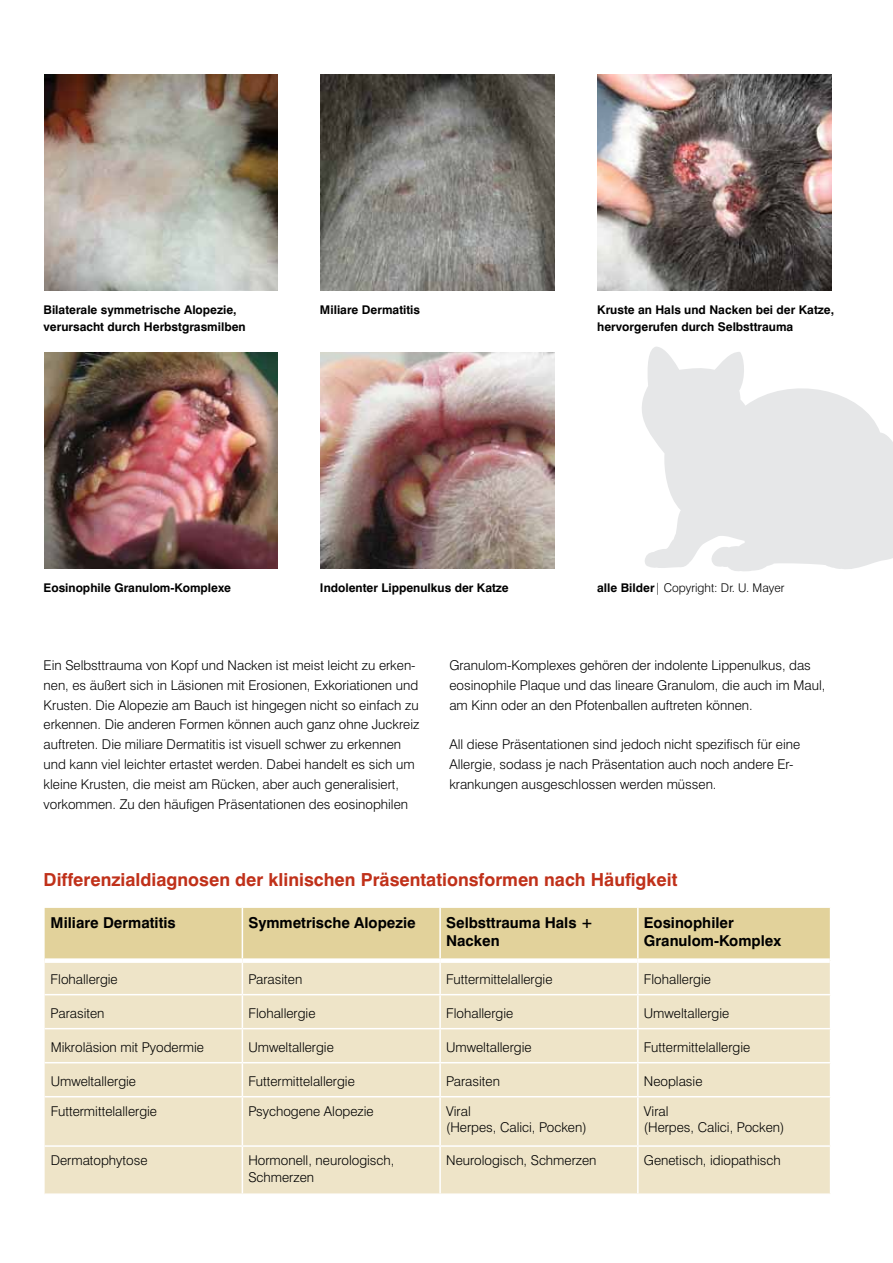
<style>
.page{position:relative;width:893px;height:1263px;background:#fff}
.page>*{position:absolute;margin:0;border:0;box-sizing:border-box;transform-origin:0 0}
.t1{font:700 18px "Swiss 721 BT";color:#c0311a}
.t2{font:700 15px/18px "Swiss 721 BT";color:#000}
.t3{font:300 13.5px/19.8px "Swiss 721 BT";color:#000}
.t4{font:700 12px/16.5px "Swiss 721 BT";color:#000}
.t5{font:300 12px "Swiss 721 BT";color:#000}
.s1{font-weight:700}
</style>
<div class="page">
<div style="left:45px;top:908px;width:785px;height:50px;background:#e2d29b"></div>
<div style="left:45px;top:963px;width:785px;height:230px;background:#eee4c8"></div>
<hr style="left:45px;top:994px;width:197px;height:1px;background:#fff">
<hr style="left:242px;top:994px;width:198px;height:1px;background:#fff">
<hr style="left:440px;top:994px;width:198px;height:1px;background:#fff">
<hr style="left:638px;top:994px;width:193px;height:1px;background:#fff">
<hr style="left:45px;top:1028px;width:197px;height:1px;background:#fff">
<hr style="left:242px;top:1028px;width:198px;height:1px;background:#fff">
<hr style="left:440px;top:1028px;width:198px;height:1px;background:#fff">
<hr style="left:638px;top:1028px;width:193px;height:1px;background:#fff">
<hr style="left:45px;top:1062px;width:197px;height:1px;background:#fff">
<hr style="left:242px;top:1062px;width:198px;height:1px;background:#fff">
<hr style="left:440px;top:1062px;width:198px;height:1px;background:#fff">
<hr style="left:638px;top:1062px;width:193px;height:1px;background:#fff">
<hr style="left:45px;top:1096px;width:197px;height:1px;background:#fff">
<hr style="left:242px;top:1096px;width:198px;height:1px;background:#fff">
<hr style="left:440px;top:1096px;width:198px;height:1px;background:#fff">
<hr style="left:638px;top:1096px;width:193px;height:1px;background:#fff">
<hr style="left:45px;top:1145px;width:197px;height:2px;background:#fff">
<hr style="left:242px;top:1145px;width:198px;height:2px;background:#fff">
<hr style="left:440px;top:1145px;width:198px;height:2px;background:#fff">
<hr style="left:638px;top:1145px;width:193px;height:2px;background:#fff">
<hr style="left:242px;top:908px;width:1px;height:50px;background:#fff">
<hr style="left:439px;top:908px;width:2px;height:50px;background:#fff">
<hr style="left:637px;top:908px;width:2px;height:50px;background:#fff">
<hr style="left:242px;top:963px;width:1px;height:31px;background:#fff">
<hr style="left:439px;top:963px;width:2px;height:31px;background:#fff">
<hr style="left:637px;top:963px;width:2px;height:31px;background:#fff">
<hr style="left:242px;top:995px;width:1px;height:33px;background:#fff">
<hr style="left:439px;top:995px;width:2px;height:33px;background:#fff">
<hr style="left:637px;top:995px;width:2px;height:33px;background:#fff">
<hr style="left:242px;top:1029px;width:1px;height:33px;background:#fff">
<hr style="left:439px;top:1029px;width:2px;height:33px;background:#fff">
<hr style="left:637px;top:1029px;width:2px;height:33px;background:#fff">
<hr style="left:242px;top:1063px;width:1px;height:33px;background:#fff">
<hr style="left:439px;top:1063px;width:2px;height:33px;background:#fff">
<hr style="left:637px;top:1063px;width:2px;height:33px;background:#fff">
<hr style="left:242px;top:1097px;width:1px;height:48px;background:#fff">
<hr style="left:439px;top:1097px;width:2px;height:48px;background:#fff">
<hr style="left:637px;top:1097px;width:2px;height:48px;background:#fff">
<hr style="left:242px;top:1147px;width:1px;height:46px;background:#fff">
<hr style="left:439px;top:1147px;width:2px;height:46px;background:#fff">
<hr style="left:637px;top:1147px;width:2px;height:46px;background:#fff">
<img style="left:44px;top:74px;width:234px;height:216px">
<img style="left:320px;top:74px;width:234px;height:216px">
<img style="left:597px;top:74px;width:234px;height:216px">
<img style="left:44px;top:352px;width:234px;height:216px">
<img style="left:320px;top:352px;width:234px;height:216px">
<svg style="left:642px;top:347px;width:250px;height:224px;fill:#e6e7e8"></svg>
<p class="t4" style="left:44px;top:302px;width:204px">Bilaterale symmetrische Alopezie, verursacht durch Herbstgrasmilben</p>
<p class="t4" style="left:320px;top:301px;width:102px">Miliare Dermatitis</p>
<p class="t4" style="left:597px;top:301px;width:238px">Kruste an Hals und Nacken bei der Katze, hervorgerufen durch Selbsttrauma</p>
<p class="t4" style="left:44px;top:580px;width:189px">Eosinophile Granulom-Komplexe</p>
<p class="t4" style="left:320px;top:579px;width:190px">Indolenter Lippenulkus der Katze</p>
<p class="t5" style="left:597px;top:581px;width:189px"><span class="s1">alle Bilder</span>| Copyright: Dr. U. Mayer</p>
<p class="t3" style="left:44px;top:655px;width:377px">Ein Selbsttrauma von Kopf und Nacken ist meist leicht zu erken&shy;nen, es äußert sich in Läsionen mit Erosionen, Exkoriationen und Krusten. Die Alopezie am Bauch ist hingegen nicht so einfach zu erkennen. Die anderen Formen können auch ganz ohne Juckreiz auftreten. Die miliare Dermatitis ist visuell schwer zu erkennen und kann viel leichter ertastet werden. Dabei handelt es sich um kleine Krusten, die meist am Rücken, aber auch generalisiert, vorkommen. Zu den häufigen Präsentationen des eosinophilen</p>
<p class="t3" style="left:449px;top:655px;width:377px">Granulom-Komplexes gehören der indolente Lippenulkus, das eosinophile Plaque und das lineare Granulom, die auch im Maul, am Kinn oder an den Pfotenballen auftreten können.</p>
<p class="t3" style="left:449px;top:734px;width:352px">All diese Präsentationen sind jedoch nicht spezifisch für eine<br>Allergie, sodass je nach Präsentation auch noch andere Er&shy;krankungen ausgeschlossen werden müssen.</p>
<h1 class="t1" style="left:44px;top:868px;width:635px">Differenzialdiagnosen der klinischen Präsentationsformen nach Häufigkeit</h1>
<p class="t2" style="left:51px;top:914px;width:127px">Miliare Dermatitis</p>
<p class="t2" style="left:248px;top:914px;width:169px">Symmetrische Alopezie</p>
<p class="t2" style="left:446px;top:914px;width:149px">Selbsttrauma Hals +<br>Nacken</p>
<p class="t2" style="left:644px;top:914px;width:139px">Eosinophiler<br>Granulom-Komplex</p>
<p class="t3" style="left:51px;top:969px;width:69px">Flohallergie</p>
<p class="t3" style="left:248px;top:969px;width:55px">Parasiten</p>
<p class="t3" style="left:446px;top:969px;width:108px">Futtermittelallergie</p>
<p class="t3" style="left:644px;top:969px;width:69px">Flohallergie</p>
<p class="t3" style="left:51px;top:1003px;width:55px">Parasiten</p>
<p class="t3" style="left:248px;top:1003px;width:69px">Flohallergie</p>
<p class="t3" style="left:446px;top:1003px;width:69px">Flohallergie</p>
<p class="t3" style="left:644px;top:1003px;width:87px">Umweltallergie</p>
<p class="t3" style="left:51px;top:1037px;width:155px">Mikroläsion mit Pyodermie</p>
<p class="t3" style="left:248px;top:1037px;width:87px">Umweltallergie</p>
<p class="t3" style="left:446px;top:1037px;width:87px">Umweltallergie</p>
<p class="t3" style="left:644px;top:1037px;width:108px">Futtermittelallergie</p>
<p class="t3" style="left:51px;top:1071px;width:87px">Umweltallergie</p>
<p class="t3" style="left:248px;top:1071px;width:108px">Futtermittelallergie</p>
<p class="t3" style="left:446px;top:1071px;width:55px">Parasiten</p>
<p class="t3" style="left:644px;top:1071px;width:60px">Neoplasie</p>
<p class="t3" style="left:51px;top:1101px;width:108px">Futtermittelallergie</p>
<p class="t3" style="left:248px;top:1101px;width:127px">Psychogene Alopezie</p>
<p class="t3" style="left:446px;top:1103px;width:142px;line-height:16.2px">Viral<br>(Herpes, Calici, Pocken)</p>
<p class="t3" style="left:644px;top:1103px;width:142px;line-height:16.2px">Viral<br>(Herpes, Calici, Pocken)</p>
<p class="t3" style="left:51px;top:1150px;width:98px">Dermatophytose</p>
<p class="t3" style="left:248px;top:1152px;width:147px;line-height:16.2px">Hormonell, neurologisch,<br>Schmerzen</p>
<p class="t3" style="left:446px;top:1150px;width:152px">Neurologisch, Schmerzen</p>
<p class="t3" style="left:644px;top:1150px;width:138px">Genetisch, idiopathisch</p>
</div>
